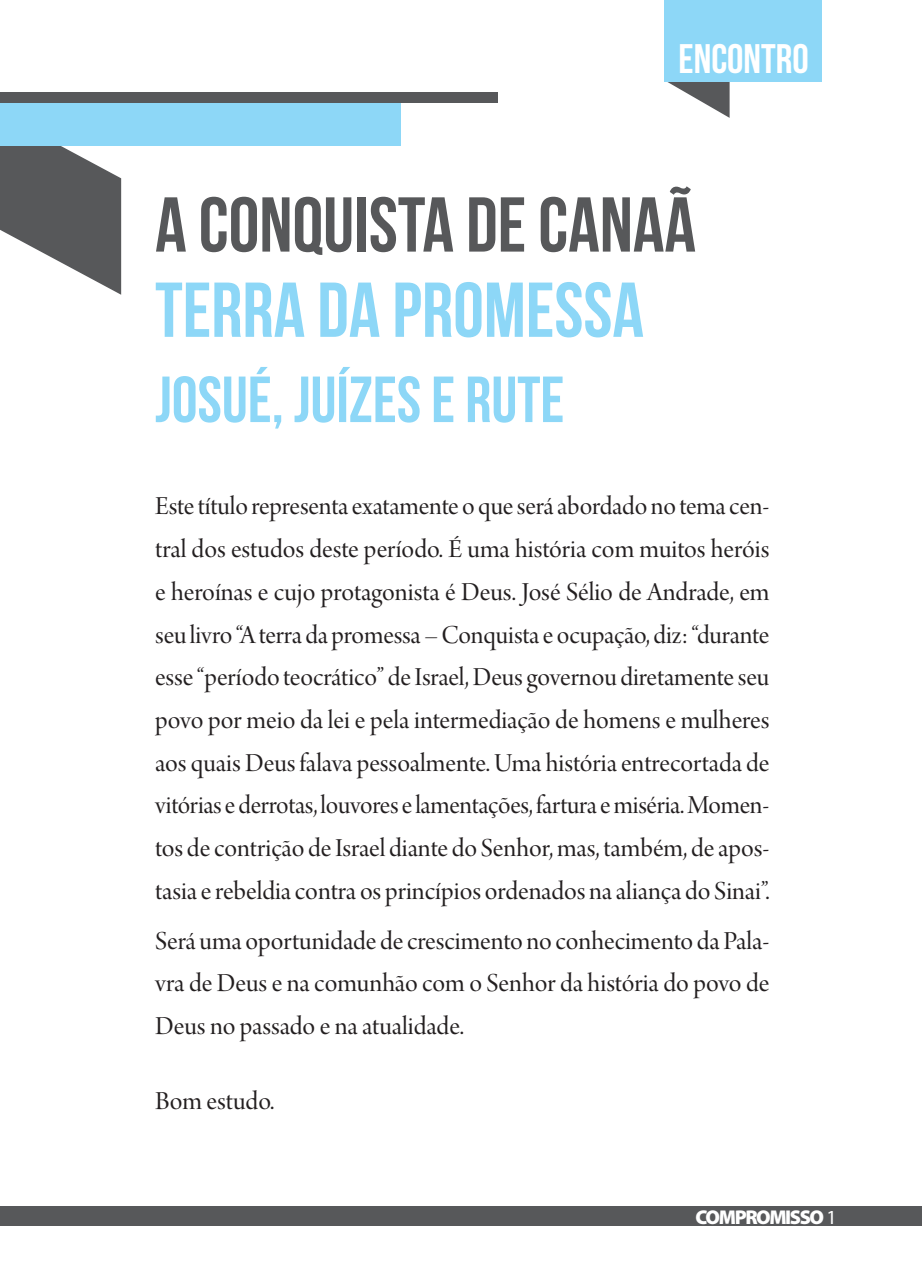
<style>
.page{position:relative;width:922px;height:1276px;background:#fff}
.page>*{position:absolute;margin:0;border:0;box-sizing:border-box;transform-origin:0 0}
.h1_azul{font:700 77.5px/85.2px "Bebas Neue";color:#57585a}
.h1_azul-2{font:700 65px "Bebas Neue";color:#8dd7f7}
.retranca{font:41.25px "Bebas Neue";color:#fff}
.Texto_licoes{font:27.5px/42.8px "Arno Pro Display";color:#231f20;text-align:justify}
.ENTER{font:27.5px "Arno Pro Display";color:#231f20}
.t1{font:900 20px "Myriad Pro";letter-spacing:-.07em;color:#fff}
.s1{color:#8dd7f7}
.s2{font-weight:400}
</style>
<div class="page">
<svg style="left:667px;top:82px;width:62px;height:36px"></svg>
<div style="left:664px;top:0;width:158px;height:82px;background:#8dd7f7"></div>
<div style="left:0;top:92px;width:497px;height:11px;background:#57585a"></div>
<svg style="left:0;top:145px;width:121px;height:150px"></svg>
<div style="left:0;top:103px;width:400px;height:42px;background:#8dd7f7"></div>
<div style="left:0;top:1206px;width:921px;height:20px;background:#57585a"></div>
<p class="retranca" style="left:678px;top:36px;width:132px">ENCONTRO</p>
<p class="h1_azul" style="left:155px;top:181px;width:542px">A CONQUISTA DE CANAÃ<br><span class="s1">TERRA DA PROMESSA</span></p>
<p class="h1_azul-2" style="left:155px;top:364px;width:410px">JOSUÉ, JUÍZES E RUTE</p>
<p class="Texto_licoes" style="left:155px;top:487px;width:616px">Este título representa exatamente o que será abordado no tema cen&shy;tral dos estudos deste período. É uma história com muitos heróis e heroínas e cujo protagonista é Deus. José Sélio de Andrade, em seu livro “A terra da promessa – Conquista e ocupação, diz: “durante esse “período teocrático” de Israel, Deus governou diretamente seu povo por meio da lei e pela intermediação de homens e mulheres aos quais Deus falava pessoalmente. Uma história entrecortada de vitórias e derrotas, louvores e lamentações, fartura e miséria. Momen&shy;tos de contrição de Israel diante do Senhor, mas, também, de apos&shy;tasia e rebeldia contra os princípios ordenados na aliança do Sinai”.</p>
<p class="Texto_licoes" style="left:155px;top:921px;width:615px">Será uma oportunidade de crescimento no conhecimento da Pala&shy;vra de Deus e na comunhão com o Senhor da história do povo de Deus no passado e na atualidade.</p>
<p class="ENTER" style="left:155px;top:1086px;width:121px">Bom estudo.</p>
<p class="t1" style="left:695px;top:1203px;width:143px">COMPROMISSO <span class="s2">1</span></p>
</div>
